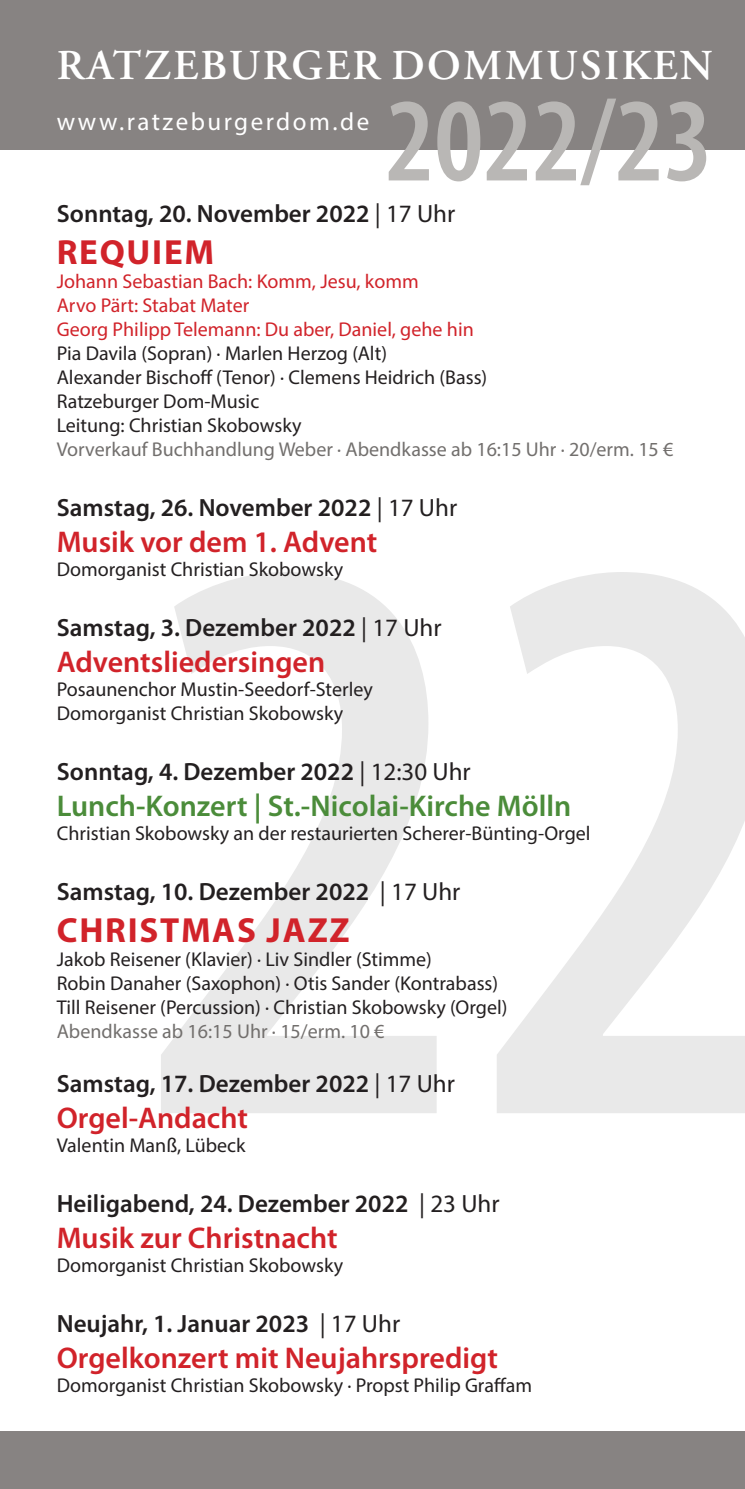
<style>
.page{position:relative;width:745px;height:1489px;background:#fff}
.page>*{position:absolute;margin:0;border:0;box-sizing:border-box;transform-origin:0 0}
.t1{font:600 condensed 120px "Myriad Pro";color:#b9b7b5}
.t2{font:600 42.5px "Adobe Garamond Pro";letter-spacing:.055em;color:#fff}
.t3{font:700 35px "Myriad Pro";letter-spacing:.05em;color:#d1232a}
.t4{font:600 30px "Myriad Pro";color:#d1232a}
.t5{font:600 30px "Myriad Pro";color:#4b8c3a}
.t6{font:600 25px "Myriad Pro";color:#231f20}
.t7{font:25px "Myriad Pro";letter-spacing:.1em;color:#fff}
.t8{font:20px/24px "Myriad Pro";color:#231f20}
.t9{font:20px/24px "Myriad Pro";color:#d1232a}
.t10{font:20px "Myriad Pro";color:#726f6d}
.s1{font-weight:400}
</style>
<div class="page">
<svg style="left:161px;top:572px;width:583px;height:541px"></svg>
<div style="left:0;top:0;width:744px;height:149px;background:#878382"></div>
<div style="left:0;top:1431px;width:744px;height:57px;background:#878382"></div>
<h2 class="t2" style="left:57px;top:41px;width:657px">RATZEBURGER DOMMUSIKEN</h2>
<p class="t7" style="left:57px;top:106px;width:314px">www.ratzeburgerdom.de</p>
<h1 class="t1" style="left:385px;top:75px;width:329px">2022/23</h1>
<p class="t6" style="left:57px;top:199px;width:400px">Sonntag, 20. November 2022 <span class="s1">| 17 Uhr</span></p>
<h3 class="t3" style="left:57px;top:229px;width:159px">REQUIEM</h3>
<p class="t9" style="left:57px;top:269px;width:418px">Johann Sebastian Bach: Komm, Jesu, komm<br>Arvo Pärt: Stabat Mater<br>Georg Philipp Telemann: Du aber, Daniel, gehe hin</p>
<p class="t8" style="left:57px;top:341px;width:432px">Pia Davila (Sopran) · Marlen Herzog (Alt)<br>Alexander Bischoff (Tenor) · Clemens Heidrich (Bass)<br>Ratzeburger Dom-Music<br>Leitung: Christian Skobowsky</p>
<p class="t10" style="left:57px;top:437px;width:617px">Vorverkauf Buchhandlung Weber · Abendkasse ab 16:15 Uhr · 20/erm. 15 €</p>
<p class="t6" style="left:57px;top:493px;width:402px">Samstag, 26. November 2022 <span class="s1">| 17 Uhr</span></p>
<h3 class="t4" style="left:57px;top:525px;width:322px">Musik vor dem 1. Advent</h3>
<p class="t8" style="left:57px;top:557px;width:288px">Domorganist Christian Skobowsky</p>
<p class="t6" style="left:57px;top:613px;width:386px">Samstag, 3. Dezember 2022 <span class="s1">| 17 Uhr</span></p>
<h3 class="t4" style="left:57px;top:645px;width:270px">Adventsliedersingen</h3>
<p class="t8" style="left:57px;top:677px;width:317px">Posaunenchor Mustin-Seedorf-Sterley<br>Domorganist Christian Skobowsky</p>
<p class="t6" style="left:57px;top:757px;width:415px">Sonntag, 4. Dezember 2022 <span class="s1">| 12:30 Uhr</span></p>
<h3 class="t5" style="left:57px;top:789px;width:516px">Lunch-Konzert | St.-Nicolai-Kirche Mölln</h3>
<p class="t8" style="left:57px;top:821px;width:535px">Christian Skobowsky an der restaurierten Scherer-Bünting-Orgel</p>
<p class="t6" style="left:57px;top:877px;width:405px">Samstag, 10. Dezember 2022 <span class="s1">| 17 Uhr</span></p>
<h3 class="t3" style="left:57px;top:907px;width:294px">CHRISTMAS JAZZ</h3>
<p class="t8" style="left:57px;top:947px;width:452px">Jakob Reisener (Klavier) · Liv Sindler (Stimme)<br>Robin Danaher (Saxophon) · Otis Sander (Kontrabass)<br>Till Reisener (Percussion) · Christian Skobowsky (Orgel)</p>
<p class="t10" style="left:57px;top:1019px;width:329px">Abendkasse ab 16:15 Uhr · 15/erm. 10 €</p>
<p class="t6" style="left:57px;top:1069px;width:399px">Samstag, 17. Dezember 2022 <span class="s1">| 17 Uhr</span></p>
<h3 class="t4" style="left:57px;top:1101px;width:193px">Orgel-Andacht</h3>
<p class="t8" style="left:57px;top:1133px;width:190px">Valentin Manß, Lübeck</p>
<p class="t6" style="left:57px;top:1189px;width:444px">Heiligabend, 24. Dezember 2022 <span class="s1">| 23 Uhr</span></p>
<h3 class="t4" style="left:57px;top:1221px;width:282px">Musik zur Christnacht</h3>
<p class="t8" style="left:57px;top:1253px;width:288px">Domorganist Christian Skobowsky</p>
<p class="t6" style="left:57px;top:1309px;width:345px">Neujahr, 1. Januar 2023 <span class="s1">| 17 Uhr</span></p>
<h3 class="t4" style="left:57px;top:1341px;width:442px">Orgelkonzert mit Neujahrspredigt</h3>
<p class="t8" style="left:57px;top:1373px;width:476px">Domorganist Christian Skobowsky · Propst Philip Graffam</p>
</div>
